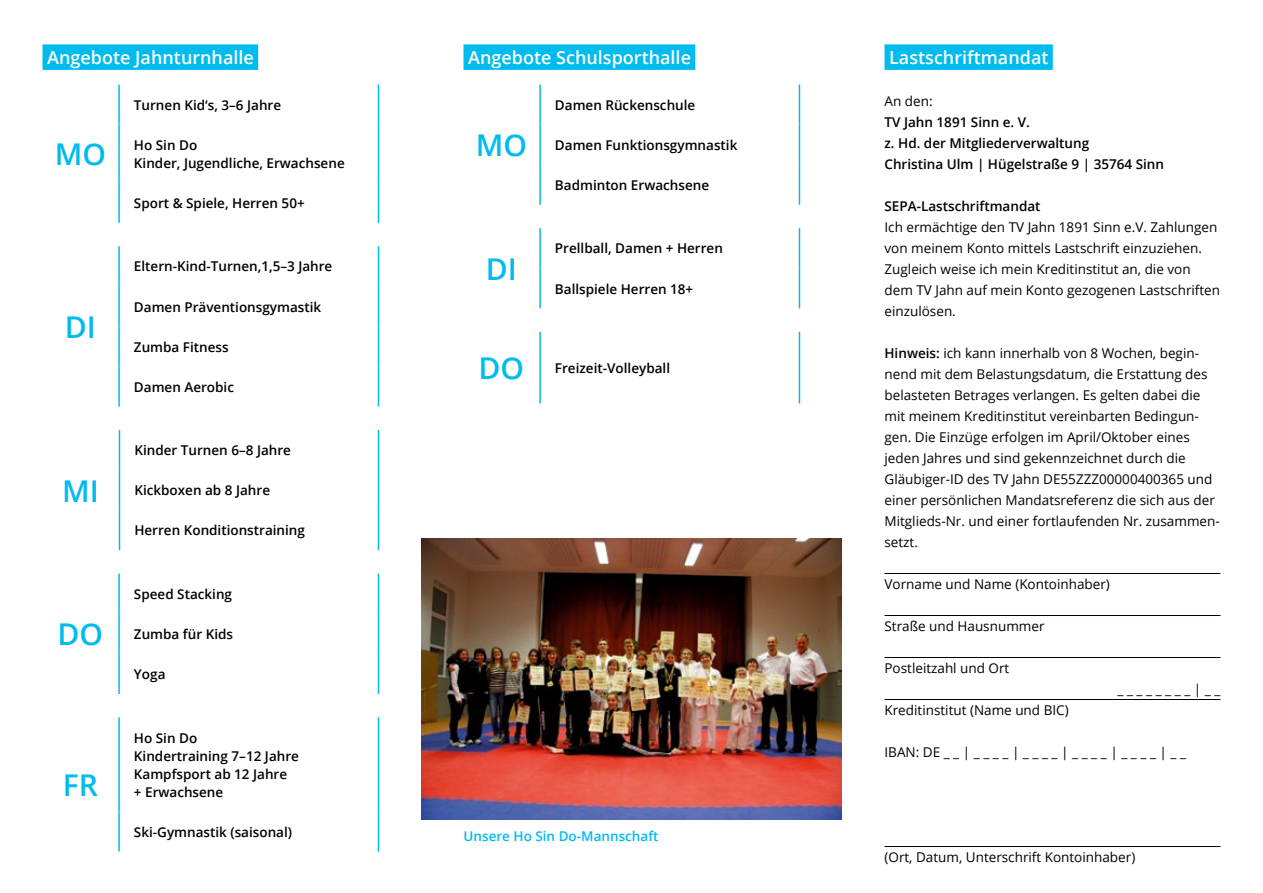
<style>
.page{position:relative;width:1263px;height:893px;background:#fff}
.page>*{position:absolute;margin:0;border:0;box-sizing:border-box;transform-origin:0 0}
.t1{font:600 30px "Open Sans";color:#0be}
.t2{font:600 18px "Open Sans";color:#fff}
.t3{font:13.5px/21px "Open Sans";color:#000}
.t4{font:600 13.5px/18px "Open Sans";color:#000}
.t5{font:600 13.5px "Open Sans";color:#0be}
.s1{font-weight:600}
</style>
<div class="page">
<div style="left:43px;top:44px;width:215px;height:26px;background:#0be"></div>
<hr style="left:118px;top:85px;width:2px;height:40px;background:#0be">
<hr style="left:378px;top:85px;width:1px;height:40px;background:#0be">
<hr style="left:118px;top:125px;width:2px;height:58px;background:#0be">
<hr style="left:378px;top:125px;width:1px;height:58px;background:#0be">
<hr style="left:118px;top:183px;width:2px;height:40px;background:#0be">
<hr style="left:378px;top:183px;width:1px;height:40px;background:#0be">
<hr style="left:539px;top:85px;width:2px;height:40px;background:#0be">
<hr style="left:799px;top:85px;width:1px;height:40px;background:#0be">
<hr style="left:539px;top:125px;width:2px;height:40px;background:#0be">
<hr style="left:799px;top:125px;width:1px;height:40px;background:#0be">
<hr style="left:539px;top:165px;width:2px;height:40px;background:#0be">
<hr style="left:799px;top:165px;width:1px;height:40px;background:#0be">
<hr style="left:539px;top:228px;width:2px;height:40px;background:#0be">
<hr style="left:799px;top:228px;width:1px;height:40px;background:#0be">
<hr style="left:539px;top:268px;width:2px;height:40px;background:#0be">
<hr style="left:799px;top:268px;width:1px;height:40px;background:#0be">
<hr style="left:539px;top:332px;width:2px;height:71px;background:#0be">
<hr style="left:799px;top:332px;width:1px;height:71px;background:#0be">
<hr style="left:118px;top:246px;width:2px;height:40px;background:#0be">
<hr style="left:378px;top:246px;width:1px;height:40px;background:#0be">
<hr style="left:118px;top:286px;width:2px;height:40px;background:#0be">
<hr style="left:378px;top:286px;width:1px;height:40px;background:#0be">
<hr style="left:118px;top:326px;width:2px;height:40px;background:#0be">
<hr style="left:378px;top:326px;width:1px;height:40px;background:#0be">
<hr style="left:118px;top:366px;width:2px;height:41px;background:#0be">
<hr style="left:378px;top:366px;width:1px;height:41px;background:#0be">
<hr style="left:119px;top:430px;width:1px;height:40px;background:#0be">
<hr style="left:378px;top:430px;width:1px;height:40px;background:#0be">
<hr style="left:119px;top:470px;width:1px;height:40px;background:#0be">
<hr style="left:378px;top:470px;width:1px;height:40px;background:#0be">
<hr style="left:119px;top:510px;width:1px;height:40px;background:#0be">
<hr style="left:378px;top:510px;width:1px;height:40px;background:#0be">
<hr style="left:118px;top:574px;width:2px;height:40px;background:#0be">
<hr style="left:378px;top:574px;width:1px;height:40px;background:#0be">
<hr style="left:118px;top:614px;width:2px;height:40px;background:#0be">
<hr style="left:378px;top:614px;width:1px;height:40px;background:#0be">
<hr style="left:118px;top:654px;width:2px;height:40px;background:#0be">
<hr style="left:378px;top:654px;width:1px;height:40px;background:#0be">
<hr style="left:118px;top:717px;width:2px;height:94px;background:#0be">
<hr style="left:378px;top:717px;width:1px;height:94px;background:#0be">
<hr style="left:118px;top:811px;width:2px;height:40px;background:#0be">
<hr style="left:378px;top:811px;width:1px;height:40px;background:#0be">
<div style="left:463px;top:44px;width:232px;height:26px;background:#0be"></div>
<div style="left:884px;top:44px;width:169px;height:26px;background:#0be"></div>
<hr style="left:884px;top:573px;width:336px;height:1px;background:#000">
<hr style="left:884px;top:615px;width:336px;height:1px;background:#000">
<hr style="left:884px;top:657px;width:336px;height:1px;background:#000">
<hr style="left:884px;top:699px;width:336px;height:1px;background:#000">
<hr style="left:884px;top:846px;width:336px;height:1px;background:#000">
<img style="left:421px;top:539px;width:421px;height:281px">
<h2 class="t2" style="left:468px;top:45px;width:224px">Angebote Schulsporthalle</h2>
<h2 class="t2" style="left:889px;top:45px;width:161px">Lastschriftmandat</h2>
<p class="t3" style="left:884px;top:90px;width:50px">An den:</p>
<p class="t4" style="left:884px;top:111px;width:281px;line-height:21px">TV Jahn 1891 Sinn e. V.<br>z. Hd. der Mitgliederverwaltung<br>Christina Ulm | Hügelstraße 9 | 35764 Sinn</p>
<p class="t4" style="left:884px;top:196px;width:158px">SEPA-Lastschriftmandat</p>
<p class="t3" style="left:884px;top:216px;width:337px">Ich ermächtige den TV Jahn 1891 Sinn e.V. Zahlungen von meinem Konto mittels Lastschrift einzuziehen.<br>Zugleich weise ich mein Kreditinstitut an, die von dem TV Jahn auf mein Konto gezogenen Lastschriften einzulösen.</p>
<p class="t3" style="left:884px;top:342px;width:337px"><span class="s1">Hinweis:</span> ich kann innerhalb von 8 Wochen, begin&shy;nend mit dem Belastungsdatum, die Erstattung des belasteten Betrages verlangen. Es gelten dabei die mit meinem Kreditinstitut vereinbarten Bedingun&shy;gen. Die Einzüge erfolgen im April/Oktober eines jeden Jahres und sind gekennzeichnet durch die Gläubiger-ID des TV Jahn DE55ZZZ00000400365 und einer persönlichen Mandatsreferenz die sich aus der Mitglieds-Nr. und einer fortlaufenden Nr. zusammen&shy;setzt.</p>
<p class="t3" style="left:884px;top:573px;width:227px">Vorname und Name (Kontoinhaber)</p>
<p class="t3" style="left:884px;top:615px;width:162px">Straße und Hausnummer</p>
<p class="t3" style="left:884px;top:657px;width:126px">Postleitzahl und Ort</p>
<p class="t3" style="left:884px;top:699px;width:186px">Kreditinstitut (Name und BIC)</p>
<p class="t3" style="left:884px;top:741px;width:303px">IBAN: DE _ _ | _ _ _ _ | _ _ _ _ | _ _ _ _ | _ _ _ _ | _ _</p>
<h2 class="t2" style="left:47px;top:45px;width:208px">Angebote Jahnturnhalle</h2>
<p class="t4" style="left:134px;top:96px;width:149px">Turnen Kid‘s, 3–6 Jahre</p>
<p class="t4" style="left:134px;top:136px;width:212px">Ho Sin Do<br>Kinder, Jugendliche, Erwachsene</p>
<p class="t4" style="left:134px;top:194px;width:172px">Sport &amp; Spiele, Herren 50+</p>
<p class="t4" style="left:555px;top:96px;width:142px">Damen Rückenschule</p>
<p class="t4" style="left:555px;top:136px;width:184px">Damen Funktionsgymnastik</p>
<p class="t4" style="left:555px;top:176px;width:156px">Badminton Erwachsene</p>
<h1 class="t1" style="left:476px;top:125px;width:53px">MO</h1>
<h1 class="t1" style="left:55px;top:134px;width:53px">MO</h1>
<p class="t4" style="left:555px;top:239px;width:169px">Prellball, Damen + Herren</p>
<p class="t4" style="left:555px;top:279px;width:140px">Ballspiele Herren 18+</p>
<h1 class="t1" style="left:486px;top:248px;width:33px">DI</h1>
<p class="t4" style="left:134px;top:257px;width:200px">Eltern-Kind-Turnen,1,5–3 Jahre</p>
<p class="t4" style="left:134px;top:297px;width:189px">Damen Präventionsgymastik</p>
<p class="t4" style="left:134px;top:337px;width:96px">Zumba Fitness</p>
<p class="t4" style="left:134px;top:378px;width:102px">Damen Aerobic</p>
<h1 class="t1" style="left:65px;top:306px;width:33px">DI</h1>
<h1 class="t1" style="left:479px;top:348px;width:47px">DO</h1>
<p class="t4" style="left:555px;top:359px;width:117px">Freizeit-Volleyball</p>
<p class="t4" style="left:134px;top:441px;width:158px">Kinder Turnen 6–8 Jahre</p>
<p class="t4" style="left:134px;top:481px;width:137px">Kickboxen ab 8 Jahre</p>
<p class="t4" style="left:134px;top:521px;width:172px">Herren Konditionstraining</p>
<h1 class="t1" style="left:62px;top:470px;width:38px">MI</h1>
<p class="t4" style="left:134px;top:585px;width:100px">Speed Stacking</p>
<p class="t4" style="left:134px;top:625px;width:101px">Zumba für Kids</p>
<p class="t4" style="left:134px;top:665px;width:33px">Yoga</p>
<h1 class="t1" style="left:58px;top:614px;width:47px">DO</h1>
<p class="t3" style="left:1117px;top:678px;width:105px">_ _ _ _ _ _ _ _ | _ _</p>
<p class="t4" style="left:134px;top:728px;width:167px">Ho Sin Do<br>Kindertraining 7–12 Jahre<br>Kampfsport ab 12 Jahre<br>+ Erwachsene</p>
<p class="t4" style="left:134px;top:822px;width:160px">Ski-Gymnastik (saisonal)</p>
<p class="t5" style="left:463px;top:826px;width:197px">Unsere Ho Sin Do-Mannschaft</p>
<h1 class="t1" style="left:63px;top:764px;width:37px">FR</h1>
<p class="t3" style="left:884px;top:846px;width:252px">(Ort, Datum, Unterschrift Kontoinhaber)</p>
</div>
